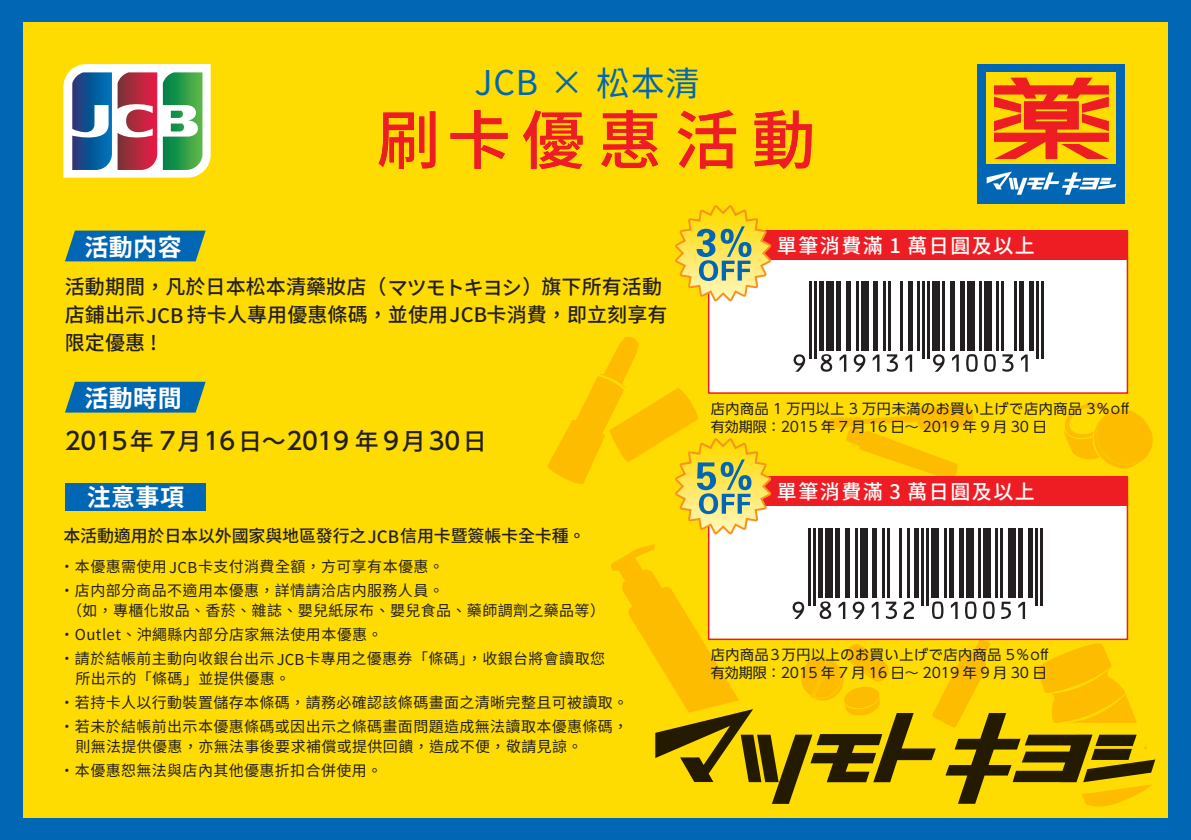
<style>
.page{position:relative;width:1191px;height:840px;background:#fff}
.page>*{position:absolute;margin:0;border:0;box-sizing:border-box;transform-origin:0 0}
.t1{font:500 64px "Noto Sans CJ Ktc";letter-spacing:.2em;color:#ee1d23}
.t2{font:34px "Noto Sans CJ Ktc";letter-spacing:.015em;color:#0166b3}
.t3{font:500 24px "UD Shin Go Pro";letter-spacing:-.01em;color:#231f20}
.t4{font:700 24px "Noto Sans CJ Ktc";letter-spacing:.02em;color:#fff}
.t5{font:500 20px/28px "Noto Sans CJ Ktc";letter-spacing:.005em;color:#231f20}
.t6{font:500 20px "Noto Sans CJ Ktc";letter-spacing:.075em;color:#fff}
.t7{font:500 17px "Noto Sans CJ Ktc";letter-spacing:-.01em;color:#231f20}
.t8{font:15px/24px "Noto Sans CJ Ktc";letter-spacing:.025em;color:#231f20}
.t9{font:14px/18px "UD Shin Go Pro";letter-spacing:.05em;color:#231f20}
.s1{font-family:"Noto Sans CJ Ktc"}
</style>
<div class="page">
<div style="left:0;top:0;width:1191px;height:839px;background:#0166b3"></div>
<div style="left:23px;top:22px;width:1144px;height:795px;background:#ffdc01"></div>
<svg style="left:1064px;top:403px;width:89px;height:66px"></svg>
<svg style="left:822px;top:406px;width:152px;height:70px"></svg>
<svg style="left:1036px;top:640px;width:91px;height:56px"></svg>
<svg style="left:932px;top:639px;width:58px;height:57px"></svg>
<svg style="left:801px;top:644px;width:88px;height:52px"></svg>
<svg style="left:65px;top:230px;width:141px;height:31px;background:#1770a2"></svg>
<svg style="left:65px;top:381px;width:141px;height:31px;background:#1971a1"></svg>
<div style="left:65px;top:482px;width:141px;height:28px;background:#0166b3"></div>
<div style="left:977px;top:64px;width:148px;height:139px;background:#0166b3"></div>
<div style="left:986px;top:72px;width:130px;height:92px;background:#ffdc01"></div>
<svg style="left:986px;top:171px;width:130px;height:24px"></svg>
<svg style="left:994px;top:78px;width:114px;height:81px"></svg>
<svg style="left:63px;top:64px;width:148px;height:113px;background:#9da2a0"></svg>
<svg style="left:772px;top:696px;width:384px;height:111px"></svg>
<svg style="left:682px;top:708px;width:473px;height:95px"></svg>
<div style="left:708px;top:230px;width:420px;height:163px;background:#fff"></div>
<div style="left:708px;top:230px;width:420px;height:29px;background:#ee1d23"></div>
<div style="left:708px;top:476px;width:420px;height:163px;background:#fff"></div>
<div style="left:708px;top:476px;width:420px;height:29px;background:#ee1d23"></div>
<svg style="left:675px;top:205px;width:101px;height:101px"></svg>
<svg style="left:548px;top:336px;width:228px;height:425px"></svg>
<hr style="left:809px;top:281px;width:2px;height:77px;background:#231f20">
<hr style="left:814px;top:281px;width:2px;height:77px;background:#231f20">
<div style="left:819px;top:281px;width:5px;height:69px;background:#231f20"></div>
<div style="left:826px;top:281px;width:7px;height:69px;background:#231f20"></div>
<div style="left:836px;top:281px;width:5px;height:69px;background:#231f20"></div>
<div style="left:846px;top:281px;width:5px;height:69px;background:#231f20"></div>
<hr style="left:856px;top:281px;width:2px;height:69px;background:#231f20">
<div style="left:861px;top:281px;width:7px;height:69px;background:#231f20"></div>
<div style="left:873px;top:281px;width:5px;height:69px;background:#231f20"></div>
<hr style="left:883px;top:281px;width:2px;height:69px;background:#231f20">
<hr style="left:888px;top:281px;width:2px;height:69px;background:#231f20">
<hr style="left:900px;top:281px;width:3px;height:69px;background:#231f20">
<hr style="left:908px;top:281px;width:4px;height:69px;background:#231f20">
<hr style="left:917px;top:281px;width:3px;height:69px;background:#231f20">
<hr style="left:922px;top:281px;width:3px;height:77px;background:#231f20">
<hr style="left:927px;top:281px;width:3px;height:77px;background:#231f20">
<div style="left:932px;top:281px;width:8px;height:69px;background:#231f20"></div>
<hr style="left:942px;top:281px;width:3px;height:69px;background:#231f20">
<div style="left:949px;top:281px;width:5px;height:69px;background:#231f20"></div>
<div style="left:959px;top:281px;width:5px;height:69px;background:#231f20"></div>
<div style="left:967px;top:281px;width:7px;height:69px;background:#231f20"></div>
<hr style="left:979px;top:281px;width:3px;height:69px;background:#231f20">
<div style="left:984px;top:281px;width:7px;height:69px;background:#231f20"></div>
<hr style="left:996px;top:281px;width:3px;height:69px;background:#231f20">
<hr style="left:1001px;top:281px;width:3px;height:69px;background:#231f20">
<hr style="left:1014px;top:281px;width:2px;height:69px;background:#231f20">
<div style="left:1019px;top:281px;width:5px;height:69px;background:#231f20"></div>
<div style="left:1028px;top:281px;width:5px;height:69px;background:#231f20"></div>
<hr style="left:1036px;top:281px;width:2px;height:77px;background:#231f20">
<hr style="left:1041px;top:281px;width:2px;height:77px;background:#231f20">
<svg style="left:793px;top:354px;width:12px;height:17px"></svg>
<svg style="left:820px;top:354px;width:12px;height:17px"></svg>
<svg style="left:839px;top:354px;width:7px;height:17px"></svg>
<svg style="left:853px;top:354px;width:12px;height:17px"></svg>
<svg style="left:872px;top:354px;width:7px;height:17px"></svg>
<svg style="left:887px;top:354px;width:11px;height:17px"></svg>
<svg style="left:905px;top:354px;width:7px;height:17px"></svg>
<svg style="left:933px;top:354px;width:11px;height:17px"></svg>
<svg style="left:952px;top:354px;width:6px;height:17px"></svg>
<svg style="left:966px;top:354px;width:11px;height:17px"></svg>
<svg style="left:984px;top:354px;width:11px;height:17px"></svg>
<svg style="left:1002px;top:354px;width:11px;height:17px"></svg>
<svg style="left:1021px;top:354px;width:6px;height:17px"></svg>
<hr style="left:808px;top:528px;width:2px;height:77px;background:#231f20">
<hr style="left:813px;top:528px;width:2px;height:77px;background:#231f20">
<div style="left:818px;top:528px;width:5px;height:69px;background:#231f20"></div>
<div style="left:825px;top:528px;width:7px;height:69px;background:#231f20"></div>
<div style="left:835px;top:528px;width:5px;height:69px;background:#231f20"></div>
<div style="left:845px;top:528px;width:5px;height:69px;background:#231f20"></div>
<hr style="left:855px;top:528px;width:2px;height:69px;background:#231f20">
<div style="left:860px;top:528px;width:7px;height:69px;background:#231f20"></div>
<div style="left:872px;top:528px;width:5px;height:69px;background:#231f20"></div>
<hr style="left:882px;top:528px;width:2px;height:69px;background:#231f20">
<hr style="left:887px;top:528px;width:2px;height:69px;background:#231f20">
<hr style="left:899px;top:528px;width:3px;height:69px;background:#231f20">
<hr style="left:906px;top:528px;width:3px;height:69px;background:#231f20">
<div style="left:914px;top:528px;width:5px;height:69px;background:#231f20"></div>
<hr style="left:921px;top:528px;width:3px;height:77px;background:#231f20">
<hr style="left:926px;top:528px;width:3px;height:77px;background:#231f20">
<div style="left:931px;top:528px;width:8px;height:69px;background:#231f20"></div>
<hr style="left:944px;top:528px;width:2px;height:69px;background:#231f20">
<div style="left:948px;top:528px;width:5px;height:69px;background:#231f20"></div>
<div style="left:958px;top:528px;width:5px;height:69px;background:#231f20"></div>
<div style="left:966px;top:528px;width:7px;height:69px;background:#231f20"></div>
<hr style="left:978px;top:528px;width:3px;height:69px;background:#231f20">
<div style="left:983px;top:528px;width:7px;height:69px;background:#231f20"></div>
<hr style="left:995px;top:528px;width:3px;height:69px;background:#231f20">
<hr style="left:1000px;top:528px;width:3px;height:69px;background:#231f20">
<div style="left:1008px;top:528px;width:7px;height:69px;background:#231f20"></div>
<div style="left:1018px;top:528px;width:5px;height:69px;background:#231f20"></div>
<div style="left:1027px;top:528px;width:5px;height:69px;background:#231f20"></div>
<hr style="left:1035px;top:528px;width:2px;height:77px;background:#231f20">
<hr style="left:1040px;top:528px;width:2px;height:77px;background:#231f20">
<svg style="left:792px;top:601px;width:12px;height:17px"></svg>
<svg style="left:819px;top:601px;width:12px;height:17px"></svg>
<svg style="left:838px;top:601px;width:7px;height:17px"></svg>
<svg style="left:852px;top:601px;width:12px;height:17px"></svg>
<svg style="left:871px;top:601px;width:7px;height:17px"></svg>
<svg style="left:886px;top:601px;width:11px;height:17px"></svg>
<svg style="left:903px;top:601px;width:11px;height:17px"></svg>
<svg style="left:932px;top:601px;width:11px;height:17px"></svg>
<svg style="left:951px;top:601px;width:6px;height:17px"></svg>
<svg style="left:965px;top:601px;width:11px;height:17px"></svg>
<svg style="left:983px;top:601px;width:11px;height:17px"></svg>
<svg style="left:1001px;top:601px;width:10px;height:17px"></svg>
<svg style="left:1018px;top:601px;width:7px;height:17px"></svg>
<h3 class="t4" style="left:84px;top:234px;width:99px">活動内容</h3>
<h2 class="t2" style="left:474px;top:64px;width:226px">JCB × 松本清</h2>
<h1 class="t1" style="left:376px;top:104px;width:441px">刷卡優惠活動</h1>
<h3 class="t6" style="left:777px;top:234px;width:259px">單筆消費滿 1 萬日圓及以上</h3>
<h3 class="t5" style="left:65px;top:273px;width:604px">活動期間，凡於日本松本清藥妝店（ マツモトキヨシ ）旗下所有活動店鋪出示JCB持卡人專用優惠條碼，並使用JCB卡消費，即立刻享有限定優惠 !</h3>
<h3 class="t4" style="left:84px;top:384px;width:99px">活動時間</h3>
<h3 class="t3" style="left:65px;top:421px;width:423px">2015<span class="s1">年</span> 7<span class="s1">月</span>16<span class="s1">日～</span>2019 <span class="s1">年</span> 9<span class="s1">月</span>30<span class="s1">日</span></h3>
<h3 class="t4" style="left:87px;top:483px;width:99px">注意事項</h3>
<p class="t7" style="left:63px;top:526px;width:524px">本活動適用於日本以外國家與地區發行之JCB信用卡暨簽帳卡全卡種。</p>
<p class="t8" style="left:60px;top:554px;width:386px">・本優惠需使用JCB卡支付消費全額，方可享有本優惠。・店内部分商品不適用本優惠，詳情請洽店内服務人員。</p>
<p class="t8" style="left:60px;top:598px;width:547px;text-indent:7px">（如，專櫃化妝品、香菸、雜誌、嬰兒紙尿布、嬰兒食品、藥師調劑之藥品等）・Outlet、沖繩縣内部分店家無法使用本優惠。<br>・請於結帳前主動向收銀台出示JCB卡專用之優惠券「條碼」，收銀台將會讀取您</p>
<p class="t8" style="left:60px;top:666px;width:570px;text-indent:16px">所出示的「條碼」並提供優惠。<br>・若持卡人以行動裝置儲存本條碼，請務必確認該條碼畫面之清晰完整且可被讀取。・若未於結帳前出示本優惠條碼或因出示之條碼畫面問題造成無法讀取本優惠條碼，</p>
<p class="t8" style="left:60px;top:734px;width:524px;text-indent:16px">則無法提供優惠，亦無法事後要求補償或提供回饋，造成不便，敬請見諒。・本優惠恕無法與店內其他優惠折扣合併使用。</p>
<p class="t9" style="left:710px;top:399px;width:420px">店内商品 1 万円以上 3 万円未満のお買い上げで店内商品 3％off有効期限：2015 年 7 月 16 日～ 2019 年 9 月 30 日</p>
<h3 class="t6" style="left:777px;top:480px;width:259px">單筆消費滿 3 萬日圓及以上</h3>
<p class="t9" style="left:710px;top:645px;width:383px">店内商品3万円以上のお買い上げで店内商品 5％off　　　有効期限：2015 年 7 月 16 日～ 2019 年 9 月 30 日</p>
</div>
